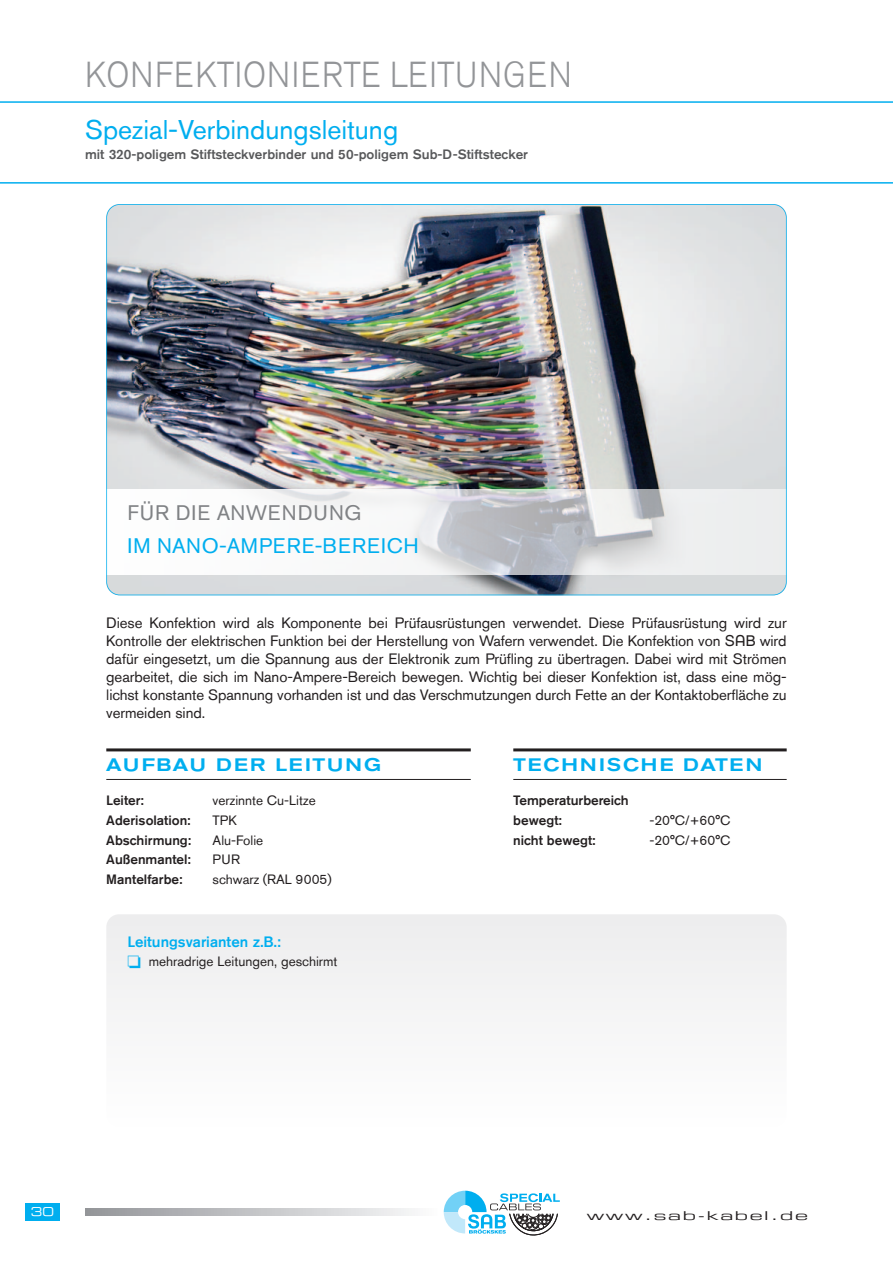
<style>
.page{position:relative;width:893px;height:1263px;background:#fff}
.page>*{position:absolute;margin:0;border:0;box-sizing:border-box;transform-origin:0 0}
.t1{font:300 36px "Akzidenz Grotesk Std";letter-spacing:.03em;color:#939598;scale:.9 1}
.t2{font:27px "Akzidenz Grotesk Std";color:#00aeef}
.t3{font:21px "Akzidenz Grotesk Std";letter-spacing:.055em;color:#00aeef}
.t4{font:21px "Akzidenz Grotesk Std";letter-spacing:.035em;color:#808285}
.t5{font:500 expanded 18px "Akzidenz Grotesk Std";letter-spacing:.11em;color:#00aeef}
.t6{font:15px/18px "Akzidenz Grotesk Std";letter-spacing:-.005em;color:#231f20;text-align:justify}
.t7{font:500 15px "Akzidenz Grotesk Std";color:#00aeef}
.t8{font:13.5px "Akzidenz Grotesk Std";color:#231f20}
.t9{font:500 13.5px "Akzidenz Grotesk Std";color:#231f20}
.t10{font:500 13.5px "Akzidenz Grotesk Std";color:#57585a}
.t11{font:12px "Eurostile Extended Two";letter-spacing:.095em;color:#231f20;scale:1.4 1}
.t12{font:12px "Eurostile Extended Two";color:#fff}
.s1{font-family:"SAB";font-size:14.25px}
.s2{color:#00aeef}
</style>
<div class="page">
<img style="left:106px;top:204px;width:681px;height:391px;border-radius:13px">
<div style="left:26px;top:1203px;width:34px;height:17px;background:#00aeef"></div>
<hr style="left:0;top:101px;width:893px;height:2px;background:#00aeef">
<hr style="left:0;top:182px;width:893px;height:2px;background:#00aeef">
<svg style="left:109px;top:489px;width:675px;height:85px"></svg>
<div style="left:106px;top:204px;width:681px;height:391px;border:2px solid #00aeef;border-radius:14px"></div>
<svg style="left:444px;top:1191px;width:116px;height:45px"></svg>
<svg style="left:85px;top:1209px;width:327px;height:6px;background:#c2c3c6"></svg>
<div style="left:106px;top:914px;width:681px;height:213px;background:#f5f5f6"></div>
<hr style="left:106px;top:748px;width:365px;height:3px;background:#231f20">
<hr style="left:106px;top:779px;width:365px;height:1px;background:#231f20">
<hr style="left:513px;top:748px;width:274px;height:3px;background:#231f20">
<hr style="left:513px;top:779px;width:274px;height:1px;background:#231f20">
<p class="t1" style="left:85px;top:54px;width:542px">KONFEKTIONIERTE LEITUNGEN</p>
<p class="t2" style="left:85px;top:114px;width:315px">Spezial-Verbindungsleitung</p>
<p class="t10" style="left:85px;top:146px;width:444px">mit 320-poligem Stiftsteckverbinder und 50-poligem Sub-D-Stiftstecker</p>
<p class="t4" style="left:128px;top:500px;width:236px">FÜR DIE ANWENDUNG</p>
<p class="t3" style="left:128px;top:533px;width:293px">IM NANO-AMPERE-BEREICH</p>
<p class="t6" style="left:106px;top:613px;width:682px">Diese Konfektion wird als Komponente bei Prüfausrüstungen verwendet. Diese Prüfausrüstung wird zur Kontrolle der elektrischen Funktion bei der Herstellung von Wafern verwendet. Die Konfektion von <span class="s1">S</span> wird dafür eingesetzt, um die Spannung aus der Elektronik zum Prüfling zu übertragen. Dabei wird mit Strömen gearbeitet, die sich im Nano-Ampere-Bereich bewegen. Wichtig bei dieser Konfektion ist, dass eine mög&shy;lichst konstante Spannung vorhanden ist und das Verschmutzungen durch Fette an der Kontaktoberfläche zu vermeiden sind.</p>
<p class="t5" style="left:106px;top:755px;width:276px">AUFBAU DER LEITUNG</p>
<p class="t9" style="left:106px;top:792px;width:39px">Leiter:</p>
<p class="t8" style="left:213px;top:793px;width:105px">verzinnte Cu-Litze</p>
<p class="t9" style="left:106px;top:812px;width:86px">Aderisolation:</p>
<p class="t8" style="left:213px;top:812px;width:26px">TPK</p>
<p class="t9" style="left:106px;top:832px;width:86px">Abschirmung:</p>
<p class="t8" style="left:213px;top:832px;width:52px">Alu-Folie</p>
<p class="t9" style="left:106px;top:851px;width:86px">Außenmantel:</p>
<p class="t8" style="left:213px;top:851px;width:29px">PUR</p>
<p class="t9" style="left:106px;top:871px;width:78px">Mantelfarbe:</p>
<p class="t8" style="left:213px;top:871px;width:121px">schwarz (RAL 9005)</p>
<p class="t7" style="left:128px;top:932px;width:155px">Leitungsvarianten z.B.:</p>
<p class="t8" style="left:128px;top:953px;width:211px"><span class="s2">□</span> mehradrige Leitungen, geschirmt</p>
<p class="t5" style="left:513px;top:755px;width:251px">TECHNISCHE DATEN</p>
<p class="t9" style="left:513px;top:792px;width:117px">Temperaturbereich</p>
<p class="t9" style="left:513px;top:812px;width:50px">bewegt:</p>
<p class="t8" style="left:649px;top:812px;width:83px">-20°C/+60°C</p>
<p class="t9" style="left:513px;top:832px;width:84px">nicht bewegt:</p>
<p class="t8" style="left:649px;top:832px;width:83px">-20°C/+60°C</p>
<p class="t12" style="left:31px;top:1204px;width:25px">30</p>
<p class="t11" style="left:587px;top:1207px;width:159px">www.sab-kabel.de</p>
</div>
